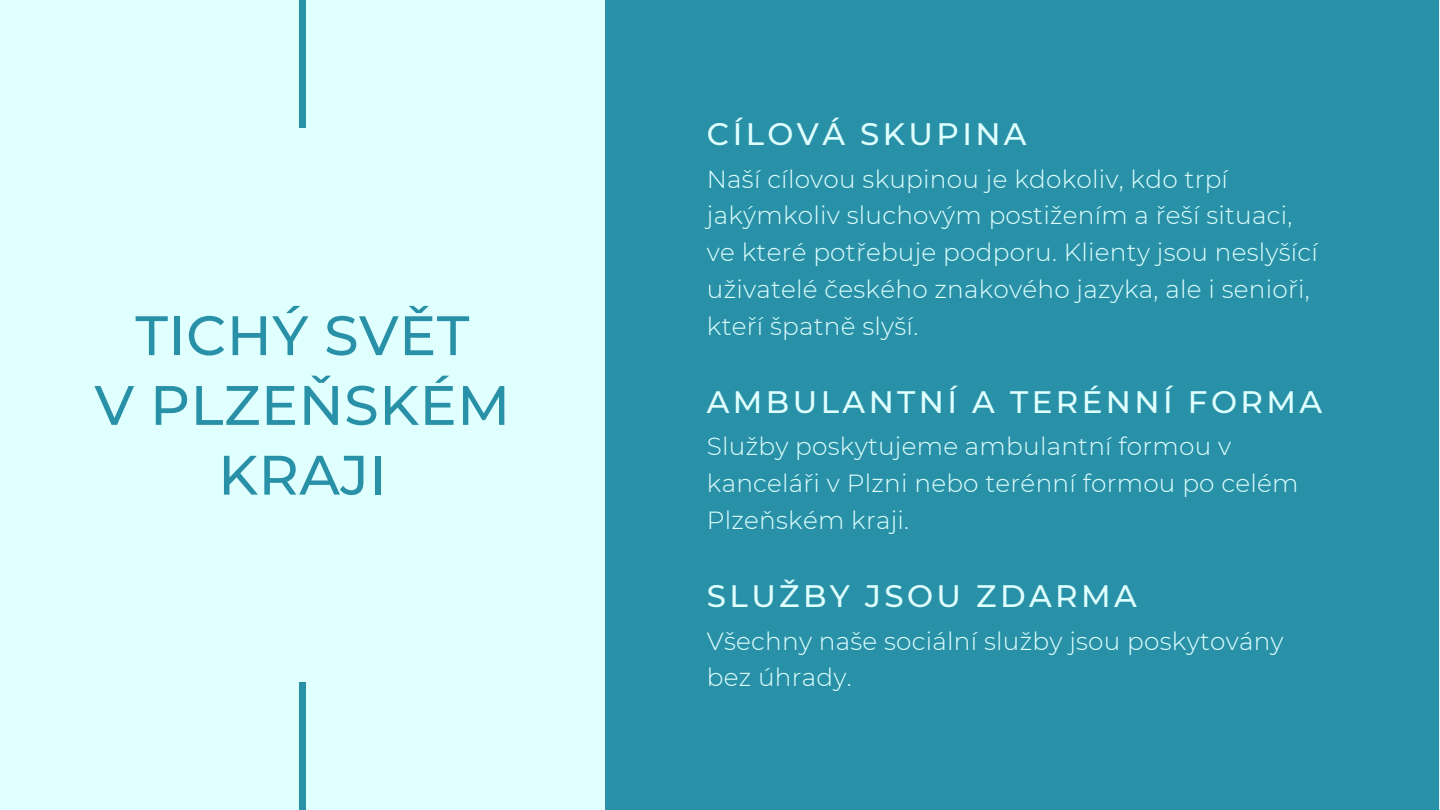
<style>
.page{position:relative;width:1440px;height:810px;background:#e0ffff}
.page>*{position:absolute;margin:0;border:0;box-sizing:border-box;transform-origin:0 0}
.t1{font:500 55.5px/69.8px "Montserrat";letter-spacing:.01em;color:#2991a7;text-align:center}
.t2{font:500 31px "Montserrat";letter-spacing:.11em;color:#e0ffff}
.t3{font:300 24.8px/36.8px "Montserrat";letter-spacing:.01em;color:#e0ffff}
</style>
<div class="page">
<div style="left:605px;top:0;width:834px;height:810px;background:#2991a7"></div>
<div style="left:299px;top:0;width:7px;height:128px;background:#2991a7"></div>
<div style="left:299px;top:683px;width:7px;height:127px;background:#2991a7"></div>
<p class="t2" style="left:707px;top:115px;width:321px">CÍLOVÁ SKUPINA</p>
<p class="t3" style="left:707px;top:160px;width:587px">Naší cílovou skupinou je kdokoliv, kdo trpí jakýmkoliv sluchovým postižením a řeší situaci,</p>
<p class="t3" style="left:707px;top:234px;width:613px">ve které potřebuje podporu. Klienty jsou neslyšící uživatelé českého znakového jazyka, ale i senioři, kteří špatně slyší.</p>
<p class="t1" style="left:135px;top:300px;width:335px">TICHÝ SVĚT</p>
<p class="t1" style="left:95px;top:370px;width:417px">V PLZEŇSKÉM<br>KRAJI</p>
<p class="t2" style="left:707px;top:383px;width:617px">AMBULANTNÍ A TERÉNNÍ FORMA</p>
<p class="t3" style="left:707px;top:428px;width:593px">Služby poskytujeme ambulantní formou v kanceláři v Plzni nebo terénní formou po celém<br>Plzeňském kraji.</p>
<p class="t2" style="left:707px;top:577px;width:431px">SLUŽBY JSOU ZDARMA</p>
<p class="t3" style="left:707px;top:622px;width:578px">Všechny naše sociální služby jsou poskytovány bez úhrady.</p>
</div>
